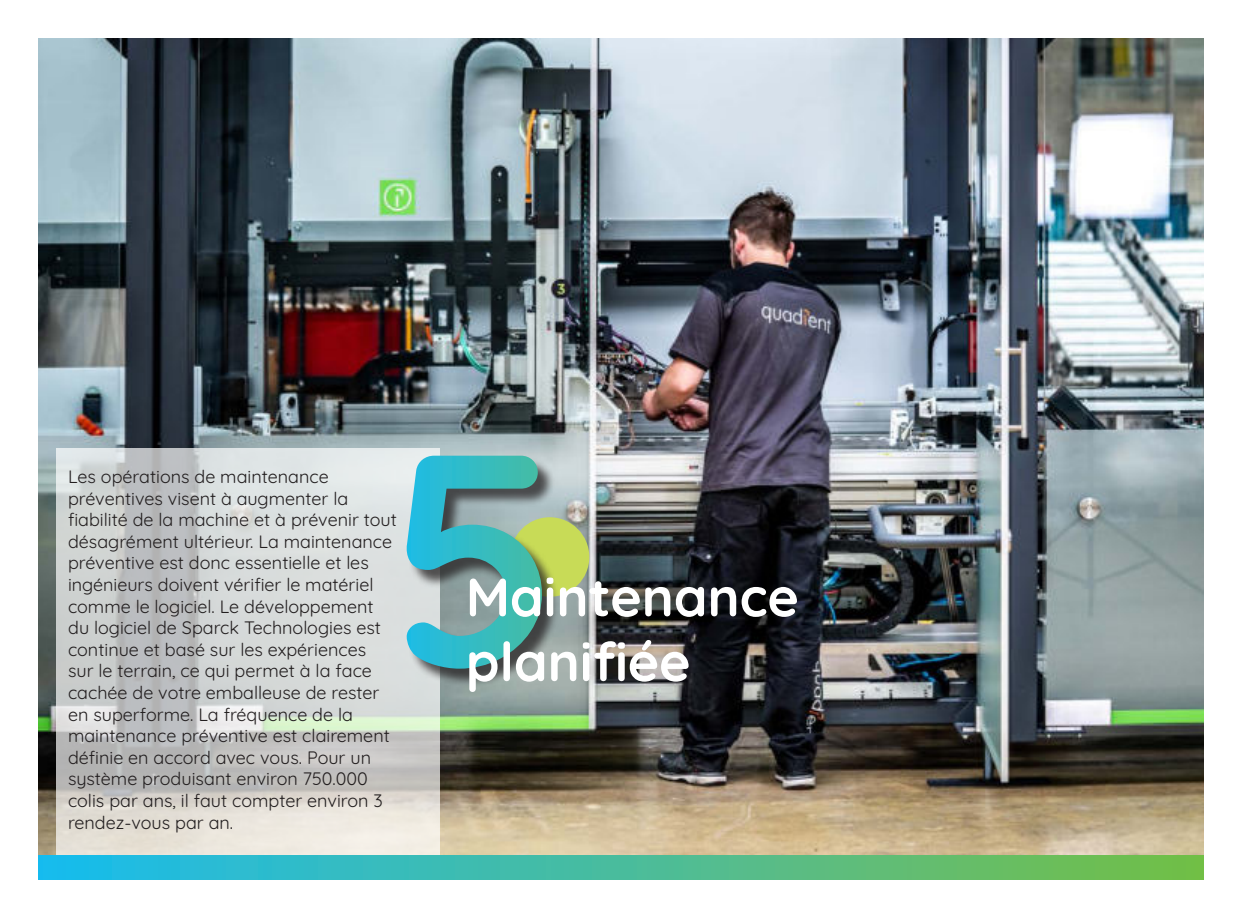
<style>
.page{position:relative;width:1242px;height:918px;background:#fff}
.page>*{position:absolute;margin:0;border:0;box-sizing:border-box;transform-origin:0 0}
.t1{font:700 300px "Quicksand";color:#fff}
.t2{font:700 54px/64.8px "Quicksand";color:#fff}
.t3{font:300 18px/21.6px "Quicksand";color:#231f20}
</style>
<div class="page">
<img style="left:38px;top:38px;width:1166px;height:817px">
<svg style="left:57px;top:449px;width:383px;height:406px;background:#d2d3d1"></svg>
<div style="left:510px;top:517px;width:79px;height:80px;background:#c8db57;border-radius:50%"></div>
<div style="left:409px;top:458px;width:152px;height:230px;background:#231f20;opacity:.75"></div>
<div style="left:38px;top:855px;width:1166px;height:25px;background:linear-gradient(to right,#1bbbef,#77be47)"></div>
<p class="t3" style="left:68px;top:466px;width:330px">Les opérations de maintenance préventives visent à augmenter la fiabilité de la machine et à prévenir tout désagrément ultérieur. La maintenance préventive est donc essentielle et les ingénieurs doivent vérifier le matériel comme le logiciel. Le développement du logiciel de Sparck Technologies est continue et basé sur les expériences<br>sur le terrain, ce qui permet à la face cachée de votre emballeuse de rester en superforme. La fréquence de la maintenance préventive est clairement définie en accord avec vous. Pour un système produisant environ 750.000 colis par ans, il faut compter environ 3 rendez-vous par an.</p>
<h1 class="t1" style="left:389px;top:428px;width:175px">5</h1>
<h2 class="t2" style="left:466px;top:568px;width:335px">Maintenance planifiée</h2>
</div>
